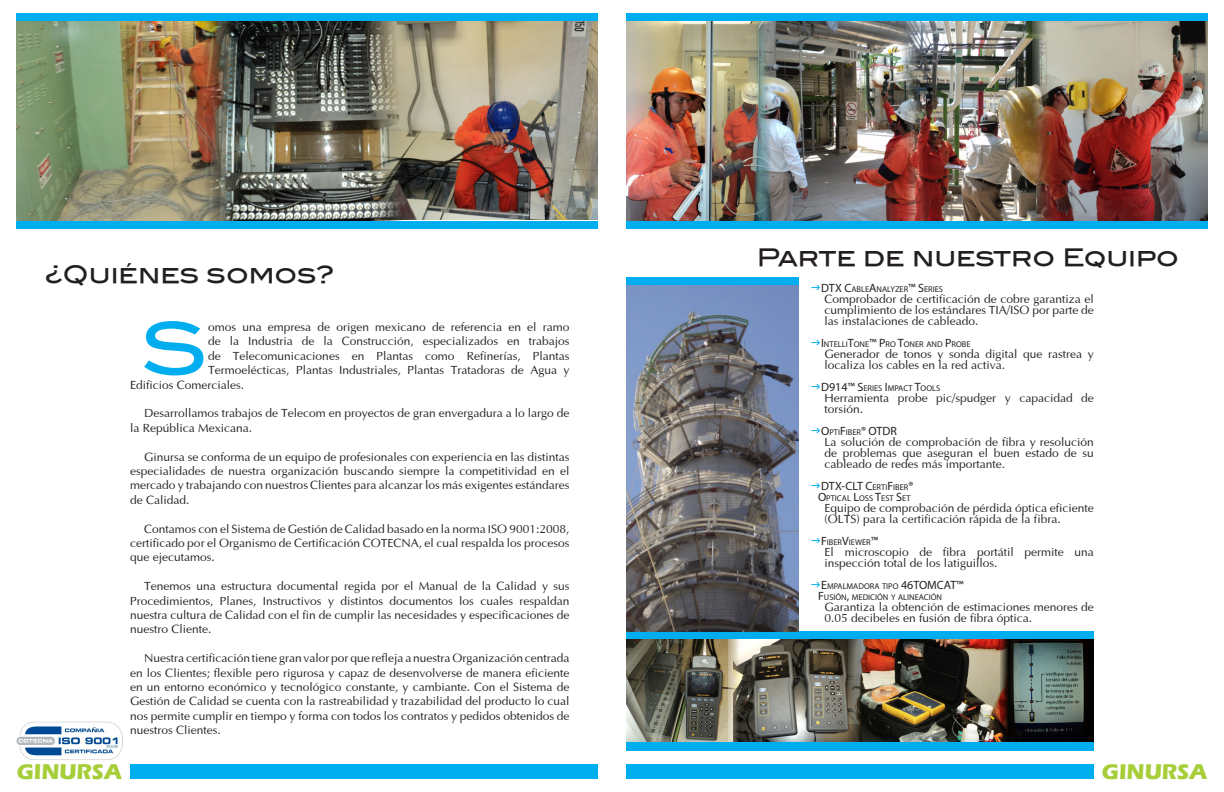
<style>
.page{position:relative;width:1224px;height:792px;background:#fff}
.page>*{position:absolute;margin:0;border:0;box-sizing:border-box;transform-origin:0 0}
.t1{font:71.7px "Blair Md ITCTT Medium";color:#00aeef}
.t2{font:24px "Blair Md ITCTT Medium";color:#231f20}
.t3{font:700 22px "Eras ITC";color:#a6ce39}
.t4{font:12px/14.4px "Optima";color:#231f20}
.t5{font:12px "Myriad Pro";color:#231f20}
.t6{font:8.4px "Myriad Pro";color:#231f20}
.s1{font-size:12px}
.s2{font-size:8.4px}
</style>
<div class="page">
<div style="left:17px;top:13px;width:581px;height:216px;background:#00aeef"></div>
<div style="left:626px;top:13px;width:581px;height:216px;background:#00aeef"></div>
<div style="left:130px;top:765px;width:468px;height:14px;background:#00aeef"></div>
<div style="left:626px;top:765px;width:468px;height:14px;background:#00aeef"></div>
<div style="left:626px;top:631px;width:468px;height:119px;background:#00aeef"></div>
<img style="left:626px;top:640px;width:102px;height:102px">
<img style="left:771px;top:22px;width:132px;height:198px">
<img style="left:903px;top:22px;width:129px;height:198px">
<img style="left:1032px;top:22px;width:175px;height:198px">
<img style="left:626px;top:22px;width:145px;height:198px">
<svg style="left:728px;top:640px;width:6px;height:102px"></svg>
<img style="left:734px;top:640px;width:114px;height:102px">
<img style="left:848px;top:640px;width:152px;height:102px">
<img style="left:1000px;top:640px;width:94px;height:102px">
<div style="left:626px;top:277px;width:173px;height:238px;background:#00aeef"></div>
<img style="left:626px;top:286px;width:173px;height:345px">
<img style="left:17px;top:22px;width:184px;height:198px">
<img style="left:201px;top:22px;width:163px;height:198px">
<img style="left:364px;top:22px;width:234px;height:198px">
<img style="left:17px;top:722px;width:106px;height:38px">
<p class="t2" style="left:45px;top:259px;width:290px">¿Quiénes somos?</p>
<p class="t1" style="left:141px;top:305px;width:69px">S</p>
<p class="t4" style="left:208px;top:319px;width:363px">omos una empresa de origen mexicano de referencia en el ramo</p>
<p class="t4" style="left:208px;top:333px;width:363px">de la Industria de la Construcción, especializados en trabajos</p>
<p class="t4" style="left:208px;top:348px;width:363px">de Telecomunicaciones en Plantas como Refinerías, Plantas</p>
<p class="t4" style="left:208px;top:362px;width:363px">Termoelécticas, Plantas Industriales, Plantas Tratadoras de Agua y</p>
<p class="t4" style="left:130px;top:376px;width:116px">Edificios Comerciales.</p>
<p class="t4" style="left:130px;top:405px;width:441px;text-indent:14px">Desarrollamos trabajos de Telecom en proyectos de gran envergadura a lo largo de la República Mexicana.</p>
<p class="t4" style="left:130px;top:448px;width:441px;text-align:justify;text-indent:14px">Ginursa se conforma de un equipo de profesionales con experiencia en las distintas especialidades de nuestra organización buscando siempre la competitividad en el mercado y trabajando con nuestros Clientes para alcanzar los más exigentes estándares de Calidad.</p>
<p class="t4" style="left:130px;top:520px;width:441px;text-align:justify;text-indent:14px">Contamos con el Sistema de Gestión de Calidad basado en la norma ISO 9001:2008, certificado por el Organismo de Certificación COTECNA, el cual respalda los procesos que ejecutamos.</p>
<p class="t4" style="left:130px;top:578px;width:441px;text-align:justify;text-indent:14px">Tenemos una estructura documental regida por el Manual de la Calidad y sus Procedimientos, Planes, Instructivos y distintos documentos los cuales respaldan nuestra cultura de Calidad con el fin de cumplir las necesidades y especificaciones de nuestro Cliente.</p>
<p class="t4" style="left:130px;top:650px;width:441px;text-align:justify;text-indent:14px">Nuestra certificación tiene gran valor por que refleja a nuestra Organización centrada en los Clientes; flexible pero rigurosa y capaz de desenvolverse de manera eficiente en un entorno económico y tecnológico constante, y cambiante. Con el Sistema de Gestión de Calidad se cuenta con la rastreabilidad y trazabilidad del producto lo cual nos permite cumplir en tiempo y forma con todos los contratos y pedidos obtenidos de nuestros Clientes.</p>
<p class="t2" style="left:757px;top:243px;width:424px">Parte de nuestro Equipo</p>
<p class="t6" style="left:821px;top:284px;width:123px"><span class="s1">DTX C</span>ABLE<span class="s1">A</span>NALYZER<span class="s1">™ S</span>ERIES</p>
<p class="t4" style="left:825px;top:292px;width:271px;line-height:11px;text-align:justify">Comprobador de certificación de cobre garantiza el cumplimiento de los estándares TIA/ISO por parte de las instalaciones de cableado.</p>
<p class="t6" style="left:821px;top:339px;width:151px"><span class="s1">I</span> NTELLI<span class="s1">T</span>ONE<span class="s1">™ P</span>RO <span class="s1">T</span>ONER AND <span class="s1">P</span>ROBE</p>
<p class="t4" style="left:825px;top:347px;width:271px;line-height:11px">Generador de tonos y sonda digital que rastrea y localiza los cables en la red activa.</p>
<p class="t6" style="left:821px;top:383px;width:120px"><span class="s1">D914™ S</span>ERIES <span class="s1">I</span> MPACT <span class="s1">T</span>OOLS</p>
<p class="t4" style="left:825px;top:391px;width:271px;line-height:11px">Herramienta probe pic/spudger y capacidad de torsión.</p>
<p class="t5" style="left:821px;top:423px;width:76px">O<span class="s2">PTI</span>F<span class="s2">IBER</span>® OTDR</p>
<p class="t4" style="left:825px;top:435px;width:271px;line-height:11px;text-align:justify">La solución de comprobación de fibra y resolución de problemas que aseguran el buen estado de su cableado de redes más importante.</p>
<p class="t5" style="left:821px;top:478px;width:94px">DTX-CLT C<span class="s2">ERTI</span>F<span class="s2">IBER</span>®</p>
<p class="t6" style="left:818px;top:493px;width:94px"><span class="s1">O</span>PTICAL <span class="s1">L</span>OSS <span class="s1">T</span>EST <span class="s1">S</span>ET</p>
<p class="t4" style="left:825px;top:501px;width:271px;line-height:11px">Equipo de comprobación de pérdida óptica eficiente (OLTS) para la certificación rápida de la fibra.</p>
<p class="t6" style="left:821px;top:537px;width:59px"><span class="s1">F</span>IBER<span class="s1">V</span>IEWER<span class="s1">™</span></p>
<p class="t4" style="left:825px;top:545px;width:271px;line-height:11px">El microscopio de fibra portátil permite una inspección total de los latiguillos.</p>
<p class="t6" style="left:821px;top:581px;width:144px"><span class="s1">E</span> MPALMADORA TIPO <span class="s1">46TOMCAT™</span></p>
<p class="t6" style="left:818px;top:592px;width:126px"><span class="s1">F</span>USIÓN<span class="s1">,</span> MEDICIÓN Y ALINEACIÓN</p>
<p class="t4" style="left:825px;top:600px;width:271px;line-height:11px">Garantiza la obtención de estimaciones menores de<br>0.05 decibeles en fusión de fibra óptica.</p>
<p class="t3" style="left:17px;top:759px;width:107px">GINURSA</p>
<p class="t3" style="left:1102px;top:759px;width:107px">GINURSA</p>
</div>
